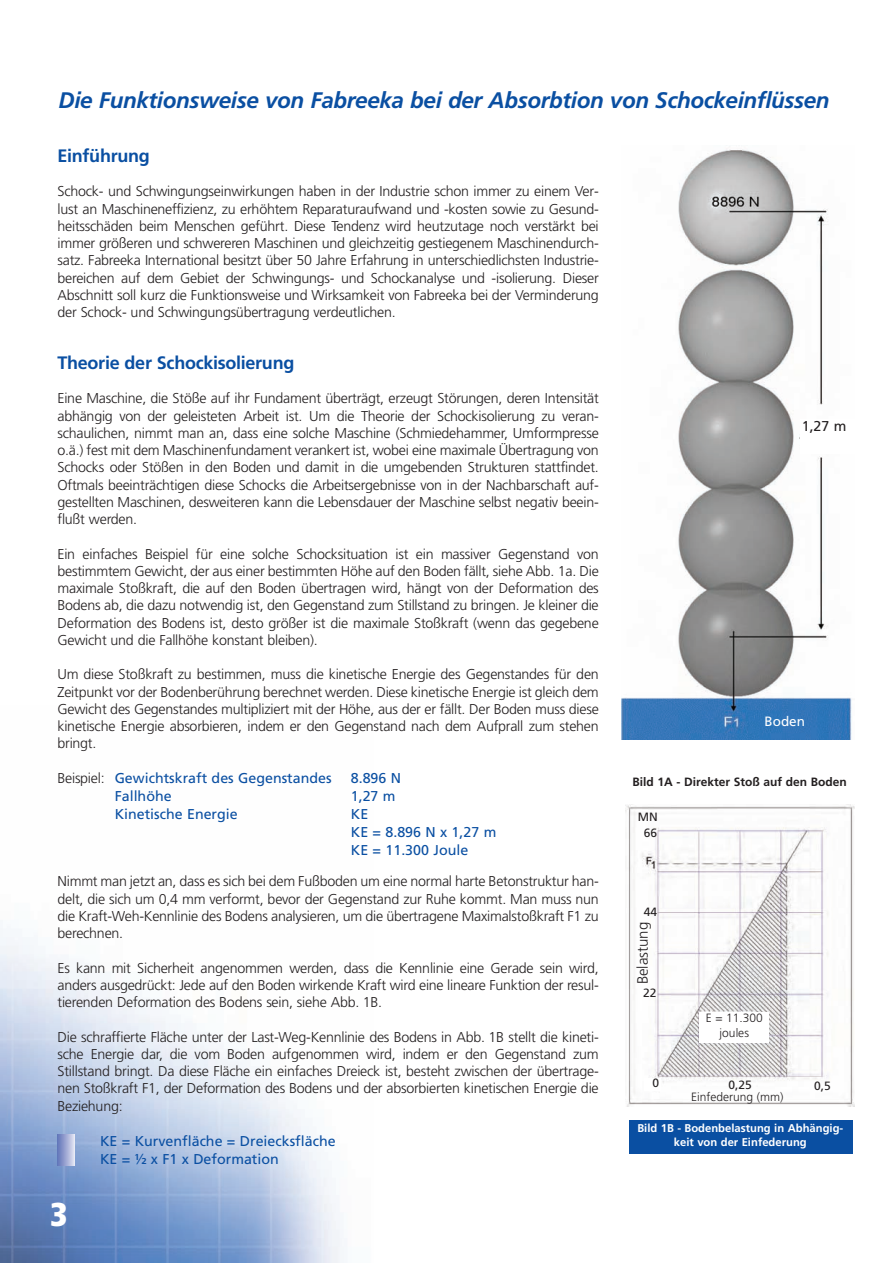
<style>
.page{position:relative;width:893px;height:1263px;background:#fff}
.page>*{position:absolute;margin:0;border:0;box-sizing:border-box;transform-origin:0 0}
.t1{font:900 condensed 33px "Frutiger";color:#fff}
.t2{font:italic 700 22.5px "Frutiger";letter-spacing:-.015em;color:#0a4fa2}
.t3{font:700 18px "Frutiger";letter-spacing:-.015em;color:#0a4fa2}
.t4{font:300 15px "Frutiger";color:#231f20}
.t5{font:300 14.25px/17.2px "Frutiger";letter-spacing:-.015em;color:#231f20;text-align:justify}
.t6{font:14.25px/18px "Frutiger";color:#0a4fa2}
.t7{font:14.25px "Frutiger";color:#231f20}
.t8{font:13.5px "Frutiger";color:#fff}
.t9{font:700 12px "Frutiger";color:#231f20}
.t10{font:300 12px/14.4px "Frutiger";color:#231f20;text-align:center}
.t11{font:12px/15.5px "Frutiger";color:#231f20;text-align:center}
.t12{font:700 11.25px/13.5px "Frutiger";color:#fff;text-align:center}
</style>
<div class="page">
<img style="left:0;top:928px;width:344px;height:335px">
<img style="left:626px;top:804px;width:229px;height:303px">
<img style="left:622px;top:149px;width:230px;height:591px">
<div style="left:644px;top:1078px;width:17px;height:13px;background:#fff"></div>
<div style="left:699px;top:1012px;width:70px;height:30px;background:#fff"></div>
<div style="left:629px;top:1120px;width:224px;height:33px;background:#0a4fa2"></div>
<svg style="left:58px;top:1134px;width:17px;height:31px"></svg>
<div style="left:800px;top:419px;width:75px;height:34px;background:#fff"></div>
<h2 class="t2" style="left:58px;top:91px;width:773px">Die Funktionsweise von Fabreeka bei der Absorbtion von Schockeinflüssen</h2>
<p class="t3" style="left:58px;top:148px;width:94px">Einführung</p>
<p class="t5" style="left:58px;top:184px;width:543px">Schock- und Schwingungseinwirkungen haben in der Industrie schon immer zu einem Ver - lust an Maschineneffizienz, zu erhöhtem Reparaturaufwand und -kosten sowie zu Gesund - heitsschäden beim Menschen geführt. Diese Tendenz wird heutzutage noch ver stärkt bei immer größeren und schwereren Ma schinen und gleichzeitig gestiegenem Maschinen durch - satz. Fabreeka Inter natio nal besitzt über 50 Jahre Erfahrung in unter schiedlichsten Industrie - bereichen auf dem Gebiet der Schwingungs- und Schock analyse und -iso lie rung. Dieser Abschnitt soll kurz die Funktionsweise und Wirksamkeit von Fabreeka bei der Vermin der ung der Schock- und Schwingungs über tragung verdeut lichen.</p>
<p class="t3" style="left:58px;top:355px;width:238px">Theorie der Schockisolierung</p>
<p class="t5" style="left:58px;top:391px;width:543px">Eine Maschine, die Stöße auf ihr Fundament überträgt, erzeugt Störungen, deren Intensität abhängig von der geleisteten Arbeit ist. Um die Theorie der Schockisolierung zu veran - schaulichen, nimmt man an, dass eine solche Maschine (Schmiedehammer, Umformpresse o.ä.) fest mit dem Maschinen fundament verankert ist, wobei eine maxi male Übertragung von Schocks oder Stößen in den Boden und damit in die umge benden Strukturen statt findet.<br>Oftmals beeinträchtigen diese Schocks die Arbeits ergebnisse von in der Nach barschaft auf&shy;gestellten Maschinen, desweiteren kann die Lebens dauer der Maschine selbst negativ beein&shy;flußt werden.</p>
<p class="t5" style="left:58px;top:546px;width:543px">Ein einfaches Beispiel für eine solche Schocksituation ist ein massiver Gegen stand von bestimmtem Gewicht, der aus einer bestimmten Höhe auf den Boden fällt, siehe Abb. 1a. Die maximale Stoßkraft, die auf den Boden über tragen wird, hängt von der Deformation des Bodens ab, die dazu not wendig ist, den Gegenstand zum Stillstand zu bringen. Je kleiner die De for ma tion des Bodens ist, desto größer ist die maximale Stoßkraft (wenn das gegebene Gewicht und die Fallhöhe konstant bleiben).</p>
<p class="t5" style="left:58px;top:667px;width:543px">Um diese Stoßkraft zu bestimmen, muss die kinetische Energie des Gegen stan des für den Zeitpunkt vor der Bodenberührung berechnet werden. Diese kine tische Energie ist gleich dem Gewicht des Gegenstandes multipliziert mit der Höhe, aus der er fällt. Der Boden muss diese kinetische Energie ab sor bie ren, indem er den Gegenstand nach dem Aufprall zum stehen bringt.</p>
<p class="t5" style="left:58px;top:770px;width:49px">Beispiel:</p>
<p class="t6" style="left:115px;top:770px;width:218px">Gewichtskraft des Gegenstandes</p>
<p class="t6" style="left:351px;top:770px;width:52px">8.896 N</p>
<p class="t6" style="left:115px;top:788px;width:59px">Fallhöhe</p>
<p class="t6" style="left:351px;top:788px;width:46px">1,27 m</p>
<p class="t6" style="left:115px;top:806px;width:125px">Kinetische Energie</p>
<p class="t6" style="left:351px;top:806px;width:147px">KE<br>KE = 8.896 N x 1,27 m<br>KE = 11.300 Joule</p>
<p class="t5" style="left:58px;top:874px;width:543px">Nimmt man jetzt an, dass es sich bei dem Fußboden um eine normal harte Betonstruktur han&shy;delt, die sich um 0,4 mm verformt, bevor der Gegenstand zur Ruhe kommt. Man muss nun die Kraft-Weh-Kennlinie des Bodens analy sieren, um die übertragene Maximalstoßkraft F1 zu berechnen.</p>
<p class="t5" style="left:58px;top:960px;width:543px">Es kann mit Sicherheit angenommen werden, dass die Kennlinie eine Gerade sein wird, anders ausgedrückt: Jede auf den Boden wirkende Kraft wird eine lineare Funktion der resul&shy;tierenden Deformation des Bodens sein, siehe Abb. 1B.</p>
<p class="t5" style="left:58px;top:1029px;width:543px">Die schraffierte Fläche unter der Last-Weg-Kennlinie des Bodens in Abb. 1B stellt die kineti&shy;sche Energie dar, die vom Boden aufgenommen wird, indem er den Gegenstand zum Stillstand bringt. Da diese Fläche ein einfaches Dreieck ist, besteht zwischen der übertrage&shy;nen Stoßkraft F1, der Deformation des Bo dens und der absorbierten kine tischen Energie die Beziehung:</p>
<p class="t6" style="left:100px;top:1133px;width:237px">KE = Kurvenfläche = Dreiecksfläche<br>KE = ½ x F1 x Deformation</p>
<h1 class="t1" style="left:50px;top:1201px;width:19px">3</h1>
<p class="t7" style="left:802px;top:420px;width:46px">1,27 m</p>
<p class="t8" style="left:764px;top:716px;width:42px">Boden</p>
<p class="t9" style="left:633px;top:777px;width:216px">Bild 1A - Direkter Stoß auf den Boden</p>
<p class="t11" style="left:638px;top:810px;width:21px">MN<br>66</p>
<p class="t11" style="left:644px;top:905px;width:15px">44</p>
<p class="t4" style="left:636px;top:984px;width:64px;rotate:-90deg">Belastung</p>
<p class="t11" style="left:643px;top:986px;width:15px">22</p>
<p class="t10" style="left:706px;top:1012px;width:59px">E = 11.300 joules</p>
<p class="t11" style="left:652px;top:1076px;width:8px">0</p>
<p class="t11" style="left:728px;top:1077px;width:25px">0,25</p>
<p class="t11" style="left:814px;top:1078px;width:18px">0,5</p>
<p class="t10" style="left:691px;top:1091px;width:94px">Einfederung (mm)</p>
<p class="t12" style="left:637px;top:1122px;width:207px">Bild 1B - Bodenbelastung in Abhängig&shy;keit von der Einfederung</p>
</div>
